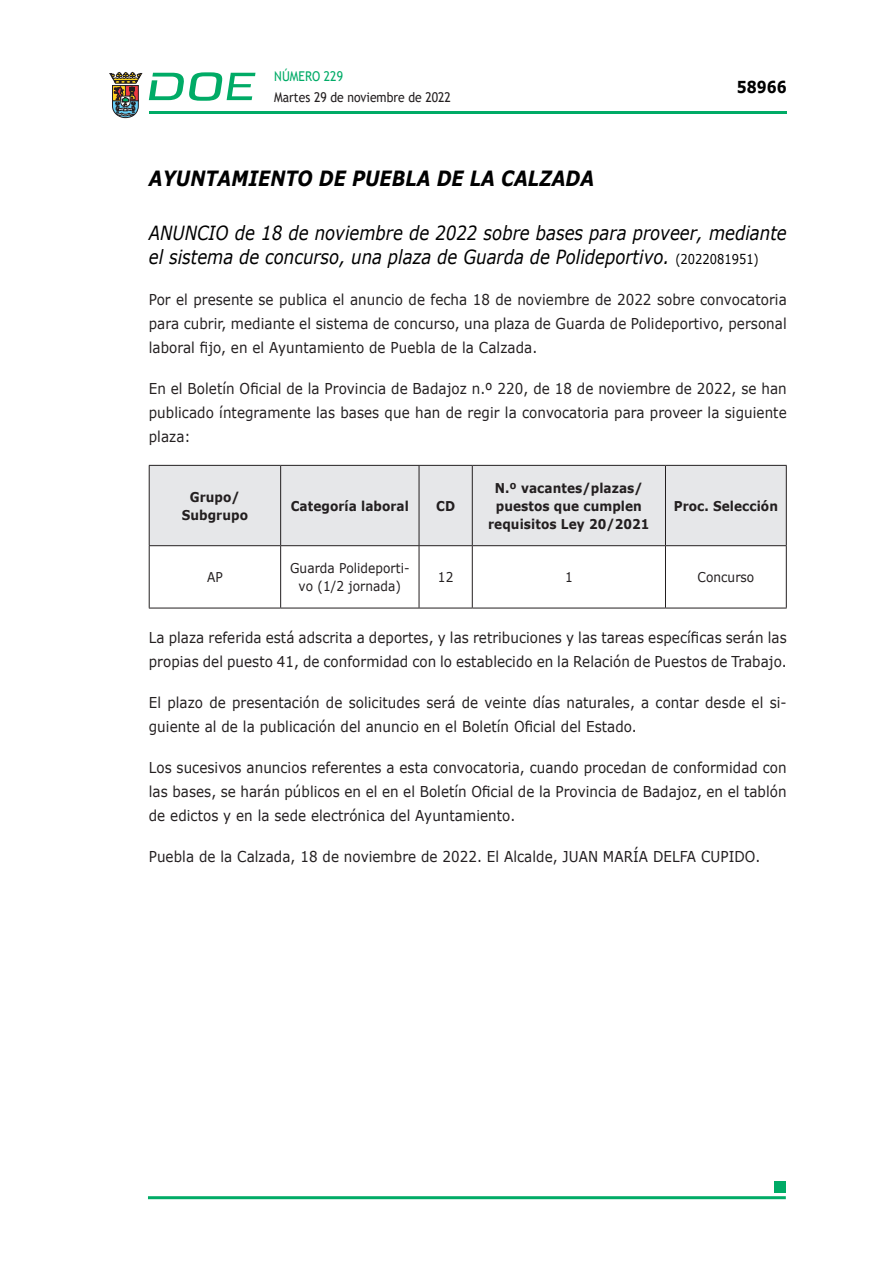
<style>
.page{position:relative;width:893px;height:1263px;background:#fff}
.page>*{position:absolute;margin:0;border:0;box-sizing:border-box;transform-origin:0 0}
.ORGANISMO{font:italic 700 21px "Verdana";color:#000;scale:.85 1}
.SUBORGANISMO{font:italic 19.5px/24px "Verdana";color:#000;scale:.85 1}
.t1{font:700 16.5px "Verdana";color:#000;scale:.85 1}
.CUERPO_DE_TEXTO{font:15px/24px "Verdana";letter-spacing:.005em;color:#231f20;text-align:justify;scale:.9 1}
.TABLATITULO{font:700 13.5px/18px "Verdana";letter-spacing:.005em;color:#231f20;text-align:center;scale:.9 1}
.CUERPO_DE_TEXTO-2{font:13.5px/18px "Verdana";letter-spacing:.005em;color:#231f20;text-align:center;scale:.9 1}
.t2{font:13.5px "Trebuchet MS";color:#231f20;scale:.9 1}
.t3{font:13.5px "Trebuchet MS";color:#00ab67;scale:.9 1}
.s1{font-style:normal;font-size:13.5px}
</style>
<div class="page">
<hr style="left:149px;top:111px;width:638px;height:3px;background:#00ab66">
<svg style="left:109px;top:72px;width:33px;height:46px"></svg>
<svg style="left:149px;top:72px;width:106px;height:29px"></svg>
<hr style="left:148px;top:1196px;width:638px;height:3px;background:#00ab66">
<div style="left:775px;top:1181px;width:11px;height:11px;background:#00ab66"></div>
<div style="left:150px;top:466px;width:636px;height:79px;background:#e6e7e9"></div>
<hr style="left:149px;top:465px;width:132px;height:1px;background:#231f20">
<hr style="left:149px;top:466px;width:1px;height:79px;background:#231f20">
<hr style="left:281px;top:465px;width:138px;height:1px;background:#231f20">
<hr style="left:280px;top:466px;width:1px;height:79px;background:#231f20">
<hr style="left:419px;top:465px;width:53px;height:1px;background:#231f20">
<hr style="left:419px;top:466px;width:1px;height:79px;background:#231f20">
<hr style="left:472px;top:465px;width:193px;height:1px;background:#231f20">
<hr style="left:472px;top:466px;width:1px;height:79px;background:#231f20">
<hr style="left:665px;top:465px;width:122px;height:1px;background:#231f20">
<hr style="left:665px;top:466px;width:1px;height:79px;background:#231f20">
<hr style="left:786px;top:466px;width:1px;height:79px;background:#231f20">
<hr style="left:149px;top:545px;width:132px;height:1px;background:#231f20">
<hr style="left:149px;top:546px;width:1px;height:62px;background:#231f20">
<hr style="left:281px;top:545px;width:138px;height:1px;background:#231f20">
<hr style="left:280px;top:546px;width:1px;height:62px;background:#231f20">
<hr style="left:419px;top:545px;width:53px;height:1px;background:#231f20">
<hr style="left:419px;top:546px;width:1px;height:62px;background:#231f20">
<hr style="left:472px;top:545px;width:193px;height:1px;background:#231f20">
<hr style="left:472px;top:546px;width:1px;height:62px;background:#231f20">
<hr style="left:665px;top:545px;width:122px;height:1px;background:#231f20">
<hr style="left:665px;top:546px;width:1px;height:62px;background:#231f20">
<hr style="left:786px;top:546px;width:1px;height:62px;background:#231f20">
<hr style="left:149px;top:608px;width:132px;height:1px;background:#231f20">
<hr style="left:281px;top:608px;width:138px;height:1px;background:#231f20">
<hr style="left:419px;top:608px;width:53px;height:1px;background:#231f20">
<hr style="left:472px;top:608px;width:193px;height:1px;background:#231f20">
<hr style="left:665px;top:608px;width:122px;height:1px;background:#231f20">
<p class="t3" style="left:274px;top:67px;width:78px">NÚMERO 229</p>
<p class="t2" style="left:274px;top:88px;width:198px">Martes 29 de noviembre de 2022</p>
<p class="t1" style="left:737px;top:75px;width:60px">58966</p>
<p class="ORGANISMO" style="left:149px;top:164px;width:525px">AYUNTAMIENTO DE PUEBLA DE LA CALZADA</p>
<p class="SUBORGANISMO" style="left:149px;top:221px;width:752px">ANUNCIO de 18 de noviembre de 2022 sobre bases para proveer, mediante el sistema de concurso, una plaza de Guarda de Polideportivo. <span class="s1">(2022081951)</span></p>
<p class="CUERPO_DE_TEXTO" style="left:149px;top:287px;width:710px">Por el presente se publica el anuncio de fecha 18 de noviembre de 2022 sobre convocatoria para cubrir, mediante el sistema de concurso, una plaza de Guarda de Polideportivo, personal laboral fijo, en el Ayuntamiento de Puebla de la Calzada.</p>
<p class="CUERPO_DE_TEXTO" style="left:149px;top:376px;width:710px">En el Boletín Oficial de la Provincia de Badajoz n.º 220, de 18 de noviembre de 2022, se han publicado íntegramente las bases que han de regir la convocatoria para proveer la siguiente plaza:</p>
<p class="TABLATITULO" style="left:190px;top:487px;width:57px">Grupo/</p>
<p class="TABLATITULO" style="left:182px;top:505px;width:75px">Subgrupo</p>
<p class="TABLATITULO" style="left:291px;top:496px;width:133px">Categoría laboral</p>
<p class="TABLATITULO" style="left:436px;top:496px;width:23px">CD</p>
<p class="TABLATITULO" style="left:488px;top:478px;width:181px">N.º vacantes/plazas/ puestos que cumplen requisitos Ley 20/2021</p>
<p class="TABLATITULO" style="left:674px;top:496px;width:117px">Proc. Selección</p>
<p class="CUERPO_DE_TEXTO-2" style="left:207px;top:568px;width:19px">AP</p>
<p class="CUERPO_DE_TEXTO-2" style="left:290px;top:559px;width:134px">Guarda Polideporti&shy;vo (1/2 jornada)</p>
<p class="CUERPO_DE_TEXTO-2" style="left:438px;top:568px;width:19px">12</p>
<p class="CUERPO_DE_TEXTO-2" style="left:565px;top:568px;width:10px">1</p>
<p class="CUERPO_DE_TEXTO-2" style="left:697px;top:568px;width:65px">Concurso</p>
<p class="CUERPO_DE_TEXTO" style="left:149px;top:626px;width:710px">La plaza referida está adscrita a deportes, y las retribuciones y las tareas específicas serán las propias del puesto 41, de conformidad con lo establecido en la Relación de Puestos de Trabajo.</p>
<p class="CUERPO_DE_TEXTO" style="left:149px;top:691px;width:710px">El plazo de presentación de solicitudes será de veinte días naturales, a contar desde el si&shy;guiente al de la publicación del anuncio en el Boletín Oficial del Estado.</p>
<p class="CUERPO_DE_TEXTO" style="left:149px;top:756px;width:710px">Los sucesivos anuncios referentes a esta convocatoria, cuando procedan de conformidad con las bases, se harán públicos en el en el Boletín Oficial de la Provincia de Badajoz, en el tablón de edictos y en la sede electrónica del Ayuntamiento.</p>
<p class="CUERPO_DE_TEXTO" style="left:149px;top:845px;width:681px">Puebla de la Calzada, 18 de noviembre de 2022. El Alcalde, JUAN MARÍA DELFA CUPIDO.</p>
</div>
